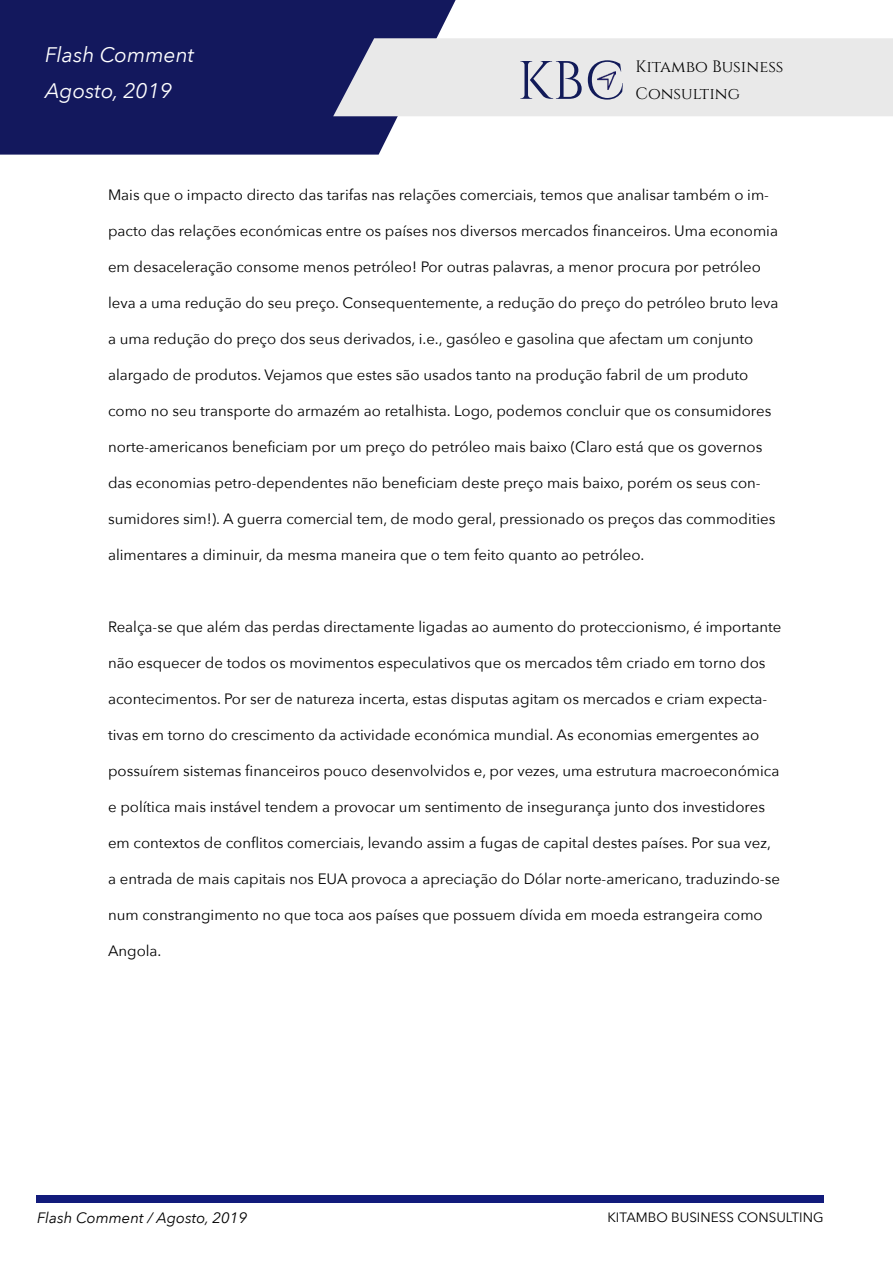
<style>
.page{position:relative;width:893px;height:1263px;background:#fff}
.page>*{position:absolute;margin:0;border:0;box-sizing:border-box;transform-origin:0 0}
.t1{font:54px "Cinzel";color:#121b59}
.t2{font:italic 21px/36px "Avenir Next";color:#fff}
.t3{font:16.5px/27px "Cinzel";color:#000}
.t4{font:15px "Avenir Next";color:#000}
.t5{font:italic 15px "Avenir Next";color:#000}
.t6{font:13.5px "Avenir Next";color:#000}
</style>
<div class="page">
<div style="left:0;top:0;width:456px;height:155px;background:#13185d"></div>
<div style="left:333px;top:38px;width:560px;height:78px;background:#e9e9e9"></div>
<img style="left:598px;top:72px;width:18px;height:18px">
<div style="left:36px;top:1195px;width:788px;height:8px;background:#121b7b"></div>
<h2 class="t2" style="left:45px;top:36px;width:151px">Flash Comment<br>Agosto, 2019</h2>
<h1 class="t1" style="left:517px;top:49px;width:110px">KBC</h1>
<p class="t3" style="left:635px;top:54px;width:150px">Kitambo Business<br>Consulting</p>
<p class="t4" style="left:108px;top:182px;width:663px">Mais que o impacto directo das tarifas nas relações comerciais, temos que analisar também o im-</p>
<p class="t4" style="left:108px;top:218px;width:671px">pacto das relações económicas entre os países nos diversos mercados financeiros. Uma economia</p>
<p class="t4" style="left:108px;top:254px;width:654px">em desaceleração consome menos petróleo! Por outras palavras, a menor procura por petróleo</p>
<p class="t4" style="left:108px;top:290px;width:672px">leva a uma redução do seu preço. Consequentemente, a redução do preço do petróleo bruto leva</p>
<p class="t4" style="left:108px;top:326px;width:647px">a uma redução do preço dos seus derivados, i.e., gasóleo e gasolina que afectam um conjunto</p>
<p class="t4" style="left:108px;top:362px;width:642px">alargado de produtos. Vejamos que estes são usados tanto na produção fabril de um produto</p>
<p class="t4" style="left:108px;top:398px;width:665px">como no seu transporte do armazém ao retalhista. Logo, podemos concluir que os consumidores</p>
<p class="t4" style="left:108px;top:434px;width:656px">norte-americanos beneficiam por um preço do petróleo mais baixo (Claro está que os governos</p>
<p class="t4" style="left:108px;top:470px;width:654px">das economias petro-dependentes não beneficiam deste preço mais baixo, porém os seus con-</p>
<p class="t4" style="left:108px;top:506px;width:669px">sumidores sim!). A guerra comercial tem, de modo geral, pressionado os preços das commodities</p>
<p class="t4" style="left:108px;top:542px;width:538px">alimentares a diminuir, da mesma maneira que o tem feito quanto ao petróleo.</p>
<p class="t4" style="left:108px;top:614px;width:675px">Realça-se que além das perdas directamente ligadas ao aumento do proteccionismo, é importante</p>
<p class="t4" style="left:108px;top:650px;width:659px">não esquecer de todos os movimentos especulativos que os mercados têm criado em torno dos</p>
<p class="t4" style="left:108px;top:686px;width:661px">acontecimentos. Por ser de natureza incerta, estas disputas agitam os mercados e criam expecta-</p>
<p class="t4" style="left:108px;top:722px;width:653px">tivas em torno do crescimento da actividade económica mundial. As economias emergentes ao</p>
<p class="t4" style="left:108px;top:758px;width:673px">possuírem sistemas financeiros pouco desenvolvidos e, por vezes, uma estrutura macroeconómica</p>
<p class="t4" style="left:108px;top:794px;width:658px">e política mais instável tendem a provocar um sentimento de insegurança junto dos investidores</p>
<p class="t4" style="left:108px;top:830px;width:664px">em contextos de conflitos comerciais, levando assim a fugas de capital destes países. Por sua vez,</p>
<p class="t4" style="left:108px;top:866px;width:673px">a entrada de mais capitais nos EUA provoca a apreciação do Dólar norte-americano, traduzindo-se</p>
<p class="t4" style="left:108px;top:902px;width:656px">num constrangimento no que toca aos países que possuem dívida em moeda estrangeira como</p>
<p class="t4" style="left:108px;top:938px;width:55px">Angola.</p>
<p class="t5" style="left:37px;top:1205px;width:212px">Flash Comment / Agosto, 2019</p>
<p class="t6" style="left:607px;top:1206px;width:218px">KITAMBO BUSINESS CONSULTING</p>
</div>
